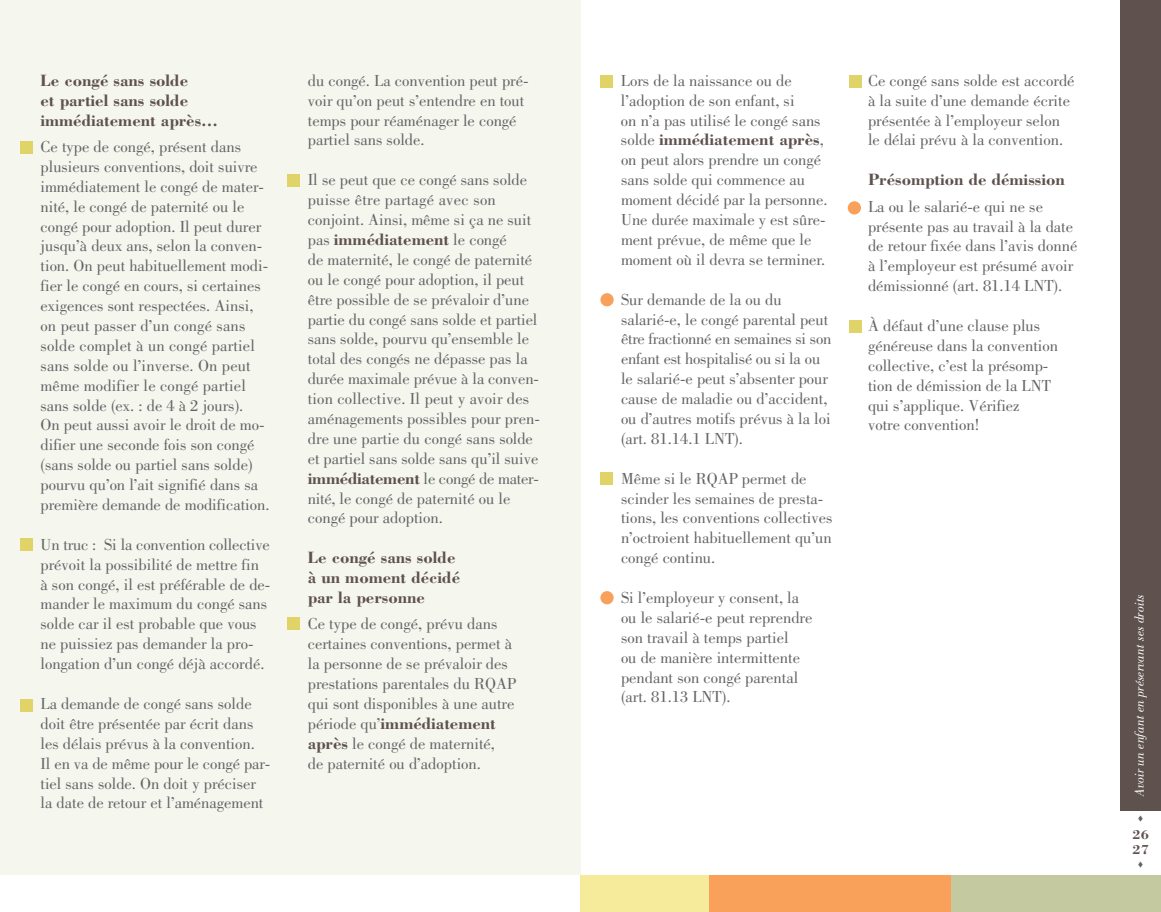
<style>
.page{position:relative;width:1161px;height:912px;background:#fff}
.page>*{position:absolute;margin:0;border:0;box-sizing:border-box;transform-origin:0 0}
.t1{font:700 16.8px/20px "Bodoni";color:#5e514e}
.t2{font:16.5px/19.8px "Bodoni";color:#636466}
.t3{font:italic 13.5px "Bodoni";color:#fff}
.t4{font:700 13.5px/15px "Bodoni";color:#5e514e}
.s1{font-weight:400;font-size:16.5px;color:#636466}
.s2{font-weight:700;font-size:16.8px;color:#5e514e}
</style>
<div class="page">
<div style="left:0;top:0;width:581px;height:873px;background:#f5f6ee"></div>
<div style="left:950px;top:875px;width:211px;height:36px;background:#c4c99f"></div>
<div style="left:701px;top:875px;width:249px;height:36px;background:#f9a05b"></div>
<div style="left:581px;top:875px;width:128px;height:36px;background:#f6eb9a"></div>
<div style="left:600px;top:293px;width:14px;height:13px;background:#f9a05b;border-radius:50%"></div>
<div style="left:600px;top:591px;width:14px;height:13px;background:#f9a05b;border-radius:50%"></div>
<div style="left:848px;top:201px;width:13px;height:13px;background:#f9a05b;border-radius:50%"></div>
<div style="left:1120px;top:0;width:41px;height:810px;background:#5e514e"></div>
<div style="left:20px;top:142px;width:13px;height:12px;background:#e0d468"></div>
<div style="left:20px;top:698px;width:13px;height:13px;background:#e0d468"></div>
<div style="left:20px;top:538px;width:13px;height:13px;background:#e0d468"></div>
<div style="left:287px;top:174px;width:13px;height:12px;background:#e0d468"></div>
<div style="left:287px;top:617px;width:13px;height:12px;background:#e0d468"></div>
<div style="left:600px;top:75px;width:13px;height:13px;background:#e0d468"></div>
<div style="left:600px;top:472px;width:13px;height:12px;background:#e0d468"></div>
<div style="left:849px;top:75px;width:13px;height:13px;background:#e0d468"></div>
<div style="left:849px;top:320px;width:13px;height:13px;background:#e0d468"></div>
<p class="t1" style="left:40px;top:72px;width:179px">Le congé sans solde<br>et partiel sans solde immédiatement après…</p>
<p class="t2" style="left:40px;top:138px;width:231px">Ce type de congé, présent dans plusieurs conventions, doit suivre immédiatement le congé de mater&shy;nité, le congé de paternité ou le congé pour adoption. Il peut durer jusqu’à deux ans, selon la conven&shy;tion. On peut habituellement modi&shy;fier le congé en cours, si certaines exigences sont respectées. Ainsi, on peut passer d’un congé sans solde complet à un congé partiel sans solde ou l’inverse. On peut même modifier le congé partiel sans solde (ex. : de 4 à 2 jours).<br>On peut aussi avoir le droit de mo - di fier une seconde fois son congé (sans solde ou partiel sans solde) pourvu qu’on l’ait signifié dans sa première demande de modification.</p>
<p class="t2" style="left:40px;top:536px;width:231px">Un truc : Si la convention collective prévoit la possibilité de mettre fin<br>à son congé, il est préférable de de&shy;mander le maximum du congé sans solde car il est probable que vous ne puissiez pas demander la pro&shy;longation d’un congé déjà accordé.</p>
<p class="t2" style="left:40px;top:695px;width:231px">La demande de congé sans solde doit être présentée par écrit dans les délais prévus à la convention.<br>Il en va de même pour le congé par - tiel sans solde. On doit y préciser la date de retour et l’aménagement</p>
<p class="t2" style="left:308px;top:72px;width:222px">du congé. La convention peut pré - voir qu’on peut s’entendre en tout temps pour réaménager le congé partiel sans solde.</p>
<p class="t2" style="left:308px;top:171px;width:225px">Il se peut que ce congé sans solde puisse être partagé avec son conjoint. Ainsi, même si ça ne suit</p>
<p class="t1" style="left:308px;top:231px;width:201px"><span class="s1">pas</span> immédiatement <span class="s1">le congé</span></p>
<p class="t2" style="left:308px;top:251px;width:234px">de maternité, le congé de paternité ou le congé pour adoption, il peut être possible de se prévaloir d’une partie du congé sans solde et partiel sans solde, pourvu qu’ensemble le total des congés ne dépasse pas la durée maximale prévue à la conven - tion collective. Il peut y avoir des aménagements possibles pour pren&shy;dre une partie du congé sans solde et partiel sans solde sans qu’il suive <span class="s2">immédiatement</span> le congé de mater&shy;nité, le congé de paternité ou le congé pour adoption.</p>
<p class="t1" style="left:308px;top:549px;width:154px">Le congé sans solde à un moment décidé par la personne</p>
<p class="t2" style="left:308px;top:615px;width:210px">Ce type de congé, prévu dans cer taines conventions, permet à la personne de se prévaloir des pres tations parentales du RQAP qui sont disponibles à une autre</p>
<p class="t1" style="left:308px;top:714px;width:190px"><span class="s1">période qu’</span>immédiatement</p>
<p class="t2" style="left:308px;top:734px;width:189px"><span class="s2">après</span> le congé de maternité, de paternité ou d’adoption.</p>
<p class="t2" style="left:621px;top:72px;width:201px">Lors de la naissance ou de l’adoption de son enfant, si<br>on n’a pas utilisé le congé sans</p>
<p class="t1" style="left:621px;top:131px;width:204px"><span class="s1">solde</span> immédiatement après<span class="s1">,</span></p>
<p class="t2" style="left:621px;top:151px;width:208px">on peut alors prendre un congé sans solde qui commence au moment décidé par la personne.<br>Une durée maximale y est sûre&shy;ment prévue, de même que le moment où il devra se terminer.</p>
<p class="t2" style="left:621px;top:291px;width:212px">Sur demande de la ou du salarié-e, le congé parental peut être fractionné en semaines si son enfant est hospitalisé ou si la ou le salarié-e peut s’absenter pour cause de maladie ou d’accident, ou d’autres motifs prévus à la loi (art. 81.14.1 LNT).</p>
<p class="t2" style="left:621px;top:469px;width:213px">Même si le RQAP permet de scinder les semaines de presta&shy;tions, les conventions collectives n’octroient habituellement qu’un congé continu.</p>
<p class="t2" style="left:621px;top:589px;width:193px">Si l’employeur y consent, la ou le salarié-e peut reprendre son travail à temps partiel<br>ou de manière intermittente pendant son congé parental (art. 81.13 LNT).</p>
<p class="t2" style="left:868px;top:72px;width:208px">Ce congé sans solde est accordé à la suite d’une demande écrite présentée à l’employeur selon le délai prévu à la convention.</p>
<p class="t1" style="left:868px;top:171px;width:198px">Présomption de démission</p>
<p class="t2" style="left:868px;top:198px;width:211px">La ou le salarié-e qui ne se présente pas au travail à la date de retour fixée dans l’avis donné à l’employeur est présumé avoir démissionné (art. 81.14 LNT).</p>
<p class="t2" style="left:868px;top:317px;width:192px">À défaut d’une clause plus généreuse dans la convention collective, c’est la présomp - tion de démission de la LNT qui s’ap plique. Vérifiez<br>votre convention!</p>
<p class="t3" style="left:1135px;top:795px;width:203px;rotate:-90deg">Avoir un enfant en préservant ses droit s</p>
<p class="t4" style="left:1133px;top:828px;width:18px">26<br>27</p>
</div>
